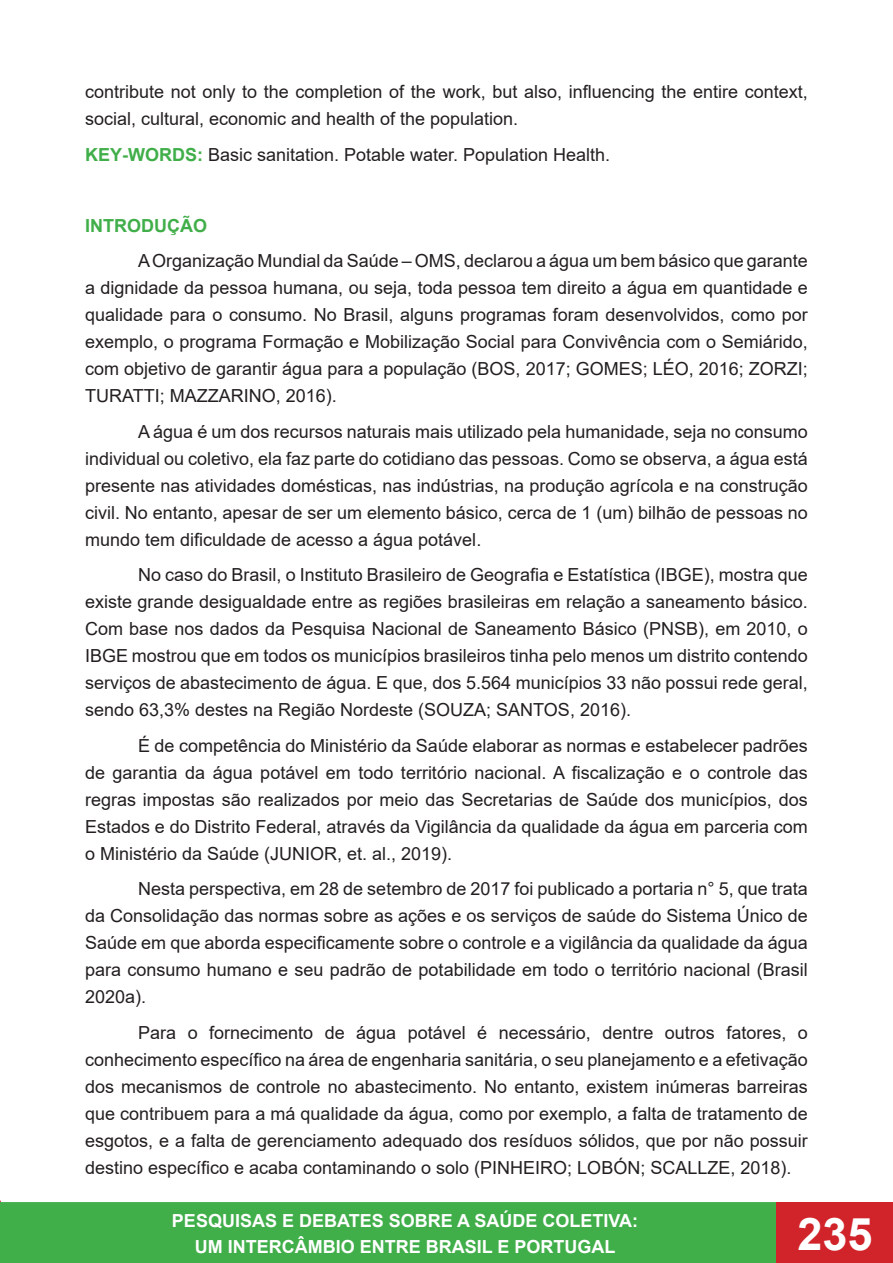
<style>
.page{position:relative;width:893px;height:1263px;background:#fff}
.page>*{position:absolute;margin:0;border:0;box-sizing:border-box;transform-origin:0 0}
.t1{font:700 45px "Arial";color:#fff}
.t2{font:18px/27px "Arial";color:#231f20;text-align:justify}
.t3{font:700 18px/26.5px "Arial";color:#fff;text-align:center}
.t4{font:700 18px "Arial";color:#40ae49}
.s1{font-weight:700;color:#40ae49}
</style>
<div class="page">
<div style="left:0;top:1202px;width:776px;height:61px;background:#40ae49"></div>
<div style="left:776px;top:1202px;width:117px;height:61px;background:#d1232a"></div>
<p class="t2" style="left:85px;top:78px;width:724px">contribute not only to the completion of the work, but also, influencing the entire context, social, cultural, economic and health of the population.</p>
<p class="t2" style="left:85px;top:141px;width:527px"><span class="s1">KEY-WORDS:</span> Basic sanitation. Potable water. Population Health.</p>
<p class="t4" style="left:85px;top:213px;width:123px">INTRODUÇÃO</p>
<p class="t2" style="left:85px;top:247px;width:724px;text-indent:53px">A Organização Mundial da Saúde – OMS, declarou a água um bem básico que garante a dignidade da pessoa humana, ou seja, toda pessoa tem direito a água em quantidade e qualidade para o consumo. No Brasil, alguns programas foram desenvolvidos, como por exemplo, o programa Formação e Mobilização Social para Convivência com o Semiárido, com objetivo de garantir água para a população (BOS, 2017; GOMES; LÉO, 2016; ZORZI; TURATTI; MAZZARINO, 2016).</p>
<p class="t2" style="left:85px;top:418px;width:724px;text-indent:53px">A água é um dos recursos naturais mais utilizado pela humanidade, seja no consumo individual ou coletivo, ela faz parte do cotidiano das pessoas. Como se observa, a água está presente nas atividades domésticas, nas indústrias, na produção agrícola e na construção civil. No entanto, apesar de ser um elemento básico, cerca de 1 (um) bilhão de pessoas no mundo tem dificuldade de acesso a água potável.</p>
<p class="t2" style="left:85px;top:561px;width:724px;text-indent:53px">No caso do Brasil, o Instituto Brasileiro de Geografia e Estatística (IBGE), mostra que existe grande desigualdade entre as regiões brasileiras em relação a saneamento básico.<br>Com base nos dados da Pesquisa Nacional de Saneamento Básico (PNSB), em 2010, o IBGE mostrou que em todos os municípios brasileiros tinha pelo menos um distrito contendo serviços de abastecimento de água. E que, dos 5.564 municípios 33 não possui rede geral, sendo 63,3% destes na Região Nordeste (SOUZA; SANTOS, 2016).</p>
<p class="t2" style="left:85px;top:732px;width:724px;text-indent:53px">É de competência do Ministério da Saúde elaborar as normas e estabelecer padrões de garantia da água potável em todo território nacional. A fiscalização e o controle das regras impostas são realizados por meio das Secretarias de Saúde dos municípios, dos Estados e do Distrito Federal, através da Vigilância da qualidade da água em parceria com o Ministério da Saúde (JUNIOR, et. al., 2019).</p>
<p class="t2" style="left:85px;top:875px;width:724px;text-indent:53px">Nesta perspectiva, em 28 de setembro de 2017 foi publicado a portaria n° 5, que trata da Consolidação das normas sobre as ações e os serviços de saúde do Sistema Único de Saúde em que aborda especificamente sobre o controle e a vigilância da qualidade da água para consumo humano e seu padrão de potabilidade em todo o território nacional (Brasil 2020a).</p>
<p class="t2" style="left:85px;top:1019px;width:724px;text-indent:53px">Para o fornecimento de água potável é necessário, dentre outros fatores, o conhecimento específico na área de engenharia sanitária, o seu planejamento e a efetivação dos mecanismos de controle no abastecimento. No entanto, existem inúmeras barreiras que contribuem para a má qualidade da água, como por exemplo, a falta de tratamento de esgotos, e a falta de gerenciamento adequado dos resíduos sólidos, que por não possuir destino específico e acaba contaminando o solo (PINHEIRO; LOBÓN; SCALLZE, 2018).</p>
<p class="t3" style="left:172px;top:1207px;width:468px">PESQUISAS E DEBATES SOBRE A SAÚDE COLETIVA:<br>UM INTERCÂMBIO ENTRE BRASIL E PORTUGAL</p>
<h1 class="t1" style="left:797px;top:1202px;width:77px">235</h1>
</div>
